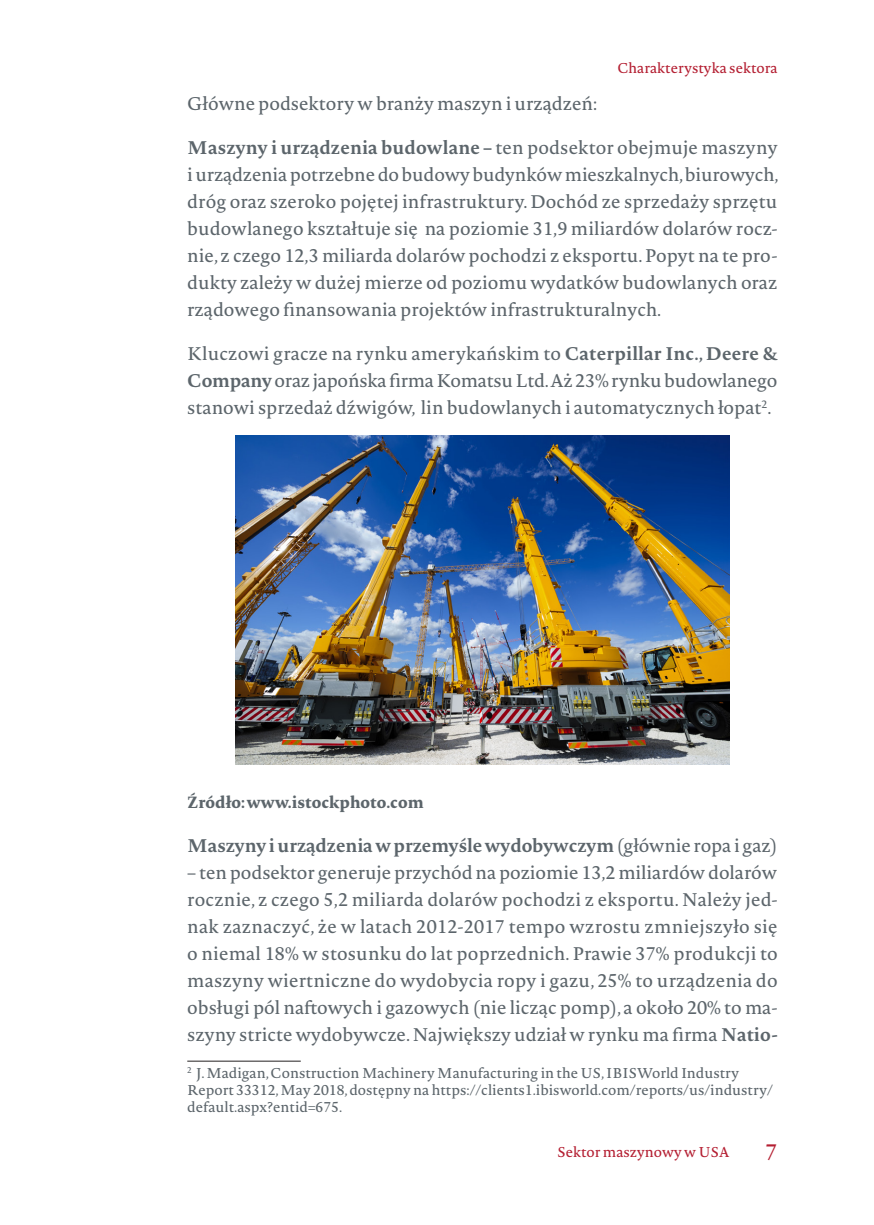
<style>
.page{position:relative;width:874px;height:1225px;background:#fff}
.page>*{position:absolute;margin:0;border:0;box-sizing:border-box;transform-origin:0 0}
.t1{font:22px "Novel Pro";color:#b41f32}
.normalny{font:18px/27px "Novel Pro";color:#5c656b;text-align:justify}
.normalny-2{font:700 18px "Novel Pro";letter-spacing:-.005em;color:#5c656b}
.podpis_wykresu{font:800 16px "Novel Pro";color:#5c656b}
.przypis{font:14px/16.8px "Novel Pro";color:#5c656b}
.t2{font:14px "Novel Pro";color:#b41f32}
.s1{font-weight:700}
.s2{font-weight:400}
</style>
<div class="page">
<img style="left:235px;top:435px;width:494px;height:329px">
<hr style="left:187px;top:1060px;width:113px;height:1px;background:#231f20">
<p class="t2" style="left:617px;top:57px;width:162px">Charakterystyka sektora</p>
<p class="normalny" style="left:187px;top:90px;width:411px">Główne podsektory w branży maszyn i urządzeń:</p>
<p class="normalny" style="left:187px;top:134px;width:592px"><span class="s1">Maszyny i urządzenia budowlane –</span> ten podsektor obejmuje maszyny i urządzenia potrzebne do budowy budynków mieszkalnych, biurowych, dróg oraz szeroko pojętej infrastruktury. Dochód ze sprzedaży sprzętu budowlanego kształtuje się na poziomie 31,9 miliardów dolarów rocz&shy;nie, z czego 12,3 miliarda dolarów pochodzi z eksportu. Popyt na te pro&shy;dukty zależy w dużej mierze od poziomu wydatków budowlanych oraz rządowego finansowania projektów infrastrukturalnych.</p>
<p class="normalny" style="left:187px;top:340px;width:591px">Kluczowi gracze na rynku amerykańskim to <span class="s1">Caterpillar Inc., Deere &amp; Company</span> oraz japońska firma Komatsu Ltd. Aż 23% rynku budowlanego stanowi sprzedaż dźwigów, lin budowlanych i automatycznych łopat<sup>2</sup>.</p>
<p class="podpis_wykresu" style="left:187px;top:790px;width:238px">Źródło: www.istockphoto.com</p>
<p class="normalny-2" style="left:187px;top:832px;width:591px">Maszyny i urządzenia w przemyśle wydobywczym <span class="s2">(głównie ropa i gaz)</span></p>
<p class="normalny" style="left:187px;top:858px;width:591px">– ten podsektor generuje przychód na poziomie 13,2 miliardów dolarów rocznie, z czego 5,2 miliarda dolarów pochodzi z eksportu. Należy jed&shy;nak zaznaczyć, że w latach 2012-2017 tempo wzrostu zmniejszyło się o niemal 18% w stosunku do lat poprzednich. Prawie 37% produkcji to maszyny wiertniczne do wydobycia ropy i gazu, 25% to urządzenia do obsługi pól naftowych i gazowych (nie licząc pomp), a około 20% to ma&shy;szyny stricte wydobywcze. Największy udział w rynku ma firma <span class="s1">Natio-</span></p>
<p class="przypis" style="left:187px;top:1064px;width:586px"><sup>2</sup> J. Madigan, Construction Machinery Manufacturing in the US, IBISWorld Industry<br>Report 33312, May 2018, dostępny na https://clients1.ibisworld.com/reports/us/industry/ default.aspx?entid=675.</p>
<p class="t2" style="left:557px;top:1141px;width:173px">Sektor maszynowy w USA</p>
<p class="t1" style="left:764px;top:1135px;width:14px">7</p>
</div>
